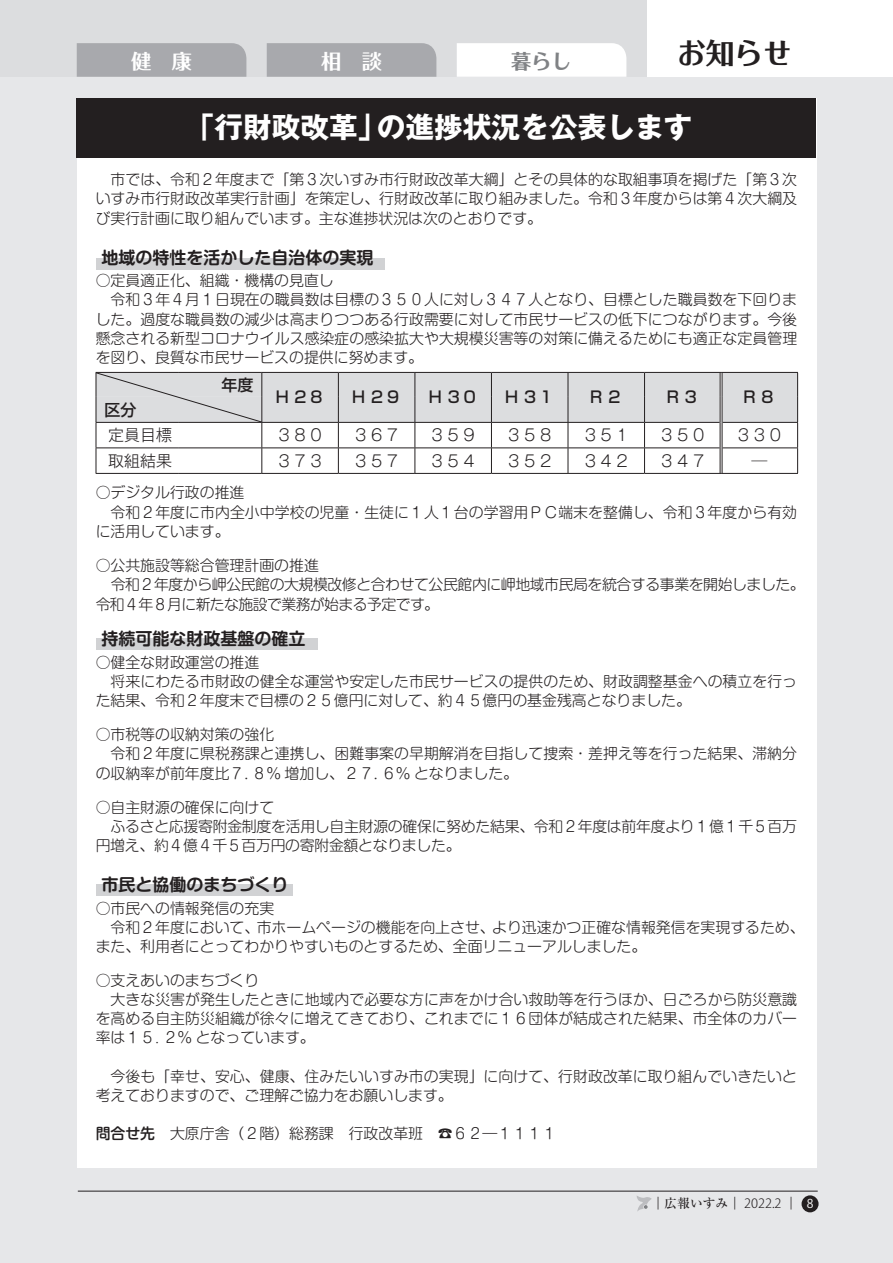
<style>
.page{position:relative;width:893px;height:1263px;background:#fff}
.page>*{position:absolute;margin:0;border:0;box-sizing:border-box;transform-origin:0 0}
.t1{font:700 28.65px "Gothic MB101 Pro";color:#fff}
.t2{font:700 28.65px "Folk Pro";color:#231f20}
.t3{font:700 20.25px "Folk Pro";color:#fff}
.t4{font:700 20.25px "Folk Pro";color:#808285}
.t5{font:700 16.95px "Shin M Go Pro De";color:#231f20}
.t6{font:300 15.9px "Gothic MB101 Pro";color:#231f20}
.t7{font:500 15.9px "Shin Go Pro";color:#231f20}
.t8{font:300 14.85px/19.2px "Shin M Go Pro";color:#231f20}
.t9{font:300 14.85px/19.2px "Shin M Go Pro";letter-spacing:-.03em;color:#231f20}
.t10{font:300 14.85px/19.2px "Shin M Go Pro";letter-spacing:-.02em;color:#231f20}
.t11{font:300 12.75px "Koz Go Pro";color:#231f20}
.t12{font:12.15px "Koz Go Pro";color:#fff}
.s1{font-weight:500}
.s2{font-family:"Ryumin Pr 6 N"}
.s3{font-family:"Ryumin Pr 6 N";font-weight:500}
</style>
<div class="page">
<div style="left:0;top:62px;width:893px;height:1201px;background:#e6e7e9"></div>
<div style="left:0;top:0;width:893px;height:77px;background:#fff"></div>
<div style="left:0;top:0;width:646px;height:77px;background:#dcdddf"></div>
<div style="left:77px;top:43px;width:169px;height:34px;background:#a8a9ad"></div>
<div style="left:457px;top:43px;width:169px;height:34px;background:#fff"></div>
<div style="left:267px;top:43px;width:169px;height:34px;background:#a8a9ad"></div>
<hr style="left:78px;top:1191px;width:740px;height:1px;background:#231f20">
<div style="left:801px;top:1195px;width:18px;height:17px;background:#231f20;border-radius:50%"></div>
<svg style="left:637px;top:1196px;width:15px;height:15px"></svg>
<div style="left:77px;top:98px;width:739px;height:1069px;background:#fff"></div>
<div style="left:77px;top:98px;width:739px;height:59px;background:#231f20"></div>
<div style="left:96px;top:258px;width:288px;height:12px;background:#d1d2d4"></div>
<div style="left:96px;top:638px;width:222px;height:11px;background:#d1d2d4"></div>
<div style="left:96px;top:884px;width:196px;height:12px;background:#d1d2d4"></div>
<div style="left:721px;top:372px;width:77px;height:50px;background:#dcdddf"></div>
<hr style="left:721px;top:372px;width:77px;height:1px;background:#231f20">
<svg style="left:797px;top:373px;width:1px;height:100px"></svg>
<hr style="left:723px;top:422px;width:75px;height:1px;background:#231f20">
<hr style="left:723px;top:448px;width:75px;height:1px;background:#231f20">
<hr style="left:96px;top:473px;width:83px;height:1px;background:#231f20">
<hr style="left:179px;top:473px;width:83px;height:1px;background:#231f20">
<hr style="left:262px;top:473px;width:76px;height:1px;background:#231f20">
<hr style="left:338px;top:473px;width:77px;height:1px;background:#231f20">
<hr style="left:415px;top:473px;width:76px;height:1px;background:#231f20">
<hr style="left:491px;top:473px;width:77px;height:1px;background:#231f20">
<hr style="left:568px;top:473px;width:76px;height:1px;background:#231f20">
<hr style="left:644px;top:473px;width:77px;height:1px;background:#231f20">
<hr style="left:721px;top:473px;width:77px;height:1px;background:#231f20">
<svg style="left:95px;top:372px;width:628px;height:101px"></svg>
<h2 class="t3" style="left:131px;top:44px;width:62px">健　康</h2>
<h2 class="t3" style="left:321px;top:44px;width:62px">相　談</h2>
<h2 class="t4" style="left:511px;top:44px;width:62px">暮らし</h2>
<h1 class="t2" style="left:677px;top:28px;width:116px">お知らせ</h1>
<h1 class="t1" style="left:377px;top:103px;width:317px">の進捗状況を公表します</h1>
<h1 class="t1" style="left:186px;top:103px;width:202px">「行財政改革」</h1>
<p class="t8" style="left:96px;top:168px;width:703px;text-align:justify">　市では、令和２年度まで「第３次いすみ市行財政改革大綱」とその具体的な取組事項を掲げた「第３次いすみ市行財政改革実行計画」を策定し、行財政改革に取り組みました。令和３年度からは第４次大綱及び実行計画に取り組んでいます。主な進捗状況は次のとおりです。</p>
<p class="t5" style="left:101px;top:244px;width:274px">地域の特性を活かした自治体の実現</p>
<p class="t8" style="left:96px;top:269px;width:703px">○定員適正化、組織・機構の見直し<br>　令和３年４月１日現在の職員数は目標の３５０人に対し３４７人となり、目標とした職員数を下回りました。過度な職員数の減少は高まりつつある行政需要に対して市民サービスの低下につながります。今後懸念される新型コロナウイルス感染症の感染拡大や大規模災害等の対策に備えるためにも適正な定員管理を図り、良質な市民サービスの提供に努めます。</p>
<p class="t7" style="left:104px;top:397px;width:33px">区分</p>
<p class="t6" style="left:108px;top:422px;width:65px">定員目標</p>
<p class="t6" style="left:108px;top:447px;width:65px">取組結果</p>
<p class="t7" style="left:221px;top:372px;width:33px">年度</p>
<p class="t7" style="left:276px;top:384px;width:50px">H ２８</p>
<p class="t6" style="left:276px;top:422px;width:49px">３８０</p>
<p class="t6" style="left:276px;top:447px;width:49px">３７３</p>
<p class="t7" style="left:352px;top:384px;width:50px">H ２９</p>
<p class="t6" style="left:353px;top:422px;width:49px">３６７</p>
<p class="t6" style="left:353px;top:447px;width:49px">３５７</p>
<p class="t7" style="left:429px;top:384px;width:50px">H ３０</p>
<p class="t7" style="left:505px;top:384px;width:50px">H ３１</p>
<p class="t6" style="left:429px;top:422px;width:49px">３５９</p>
<p class="t6" style="left:506px;top:422px;width:49px">３５８</p>
<p class="t6" style="left:429px;top:447px;width:49px">３５４</p>
<p class="t6" style="left:506px;top:447px;width:49px">３５２</p>
<p class="t7" style="left:590px;top:384px;width:34px">R２</p>
<p class="t6" style="left:582px;top:422px;width:49px">３５１</p>
<p class="t6" style="left:582px;top:447px;width:49px">３４２</p>
<p class="t7" style="left:667px;top:384px;width:34px">R３</p>
<p class="t6" style="left:659px;top:422px;width:49px">３５０</p>
<p class="t6" style="left:659px;top:447px;width:49px">３４７</p>
<p class="t7" style="left:743px;top:384px;width:34px">R８</p>
<p class="t6" style="left:735px;top:422px;width:49px">３３０</p>
<p class="t6" style="left:751px;top:447px;width:17px">―</p>
<p class="t8" style="left:96px;top:481px;width:703px;line-height:19.6px">○デジタル行政の推進<br>　令和２年度に市内全小中学校の児童・生徒に１人１台の学習用ＰＣ端末を整備し、令和３年度から有効に活用しています。</p>
<p class="t9" style="left:96px;top:554px;width:710px">○公共施設等総合管理計画の推進<br>　令和２年度から岬公民館の大規模改修と合わせて公民館内に岬地域市民局を統合する事業を開始しました。令和４年８月に新たな施設で業務が始まる予定です。</p>
<p class="t5" style="left:101px;top:625px;width:206px">持続可能な財政基盤の確立</p>
<p class="t8" style="left:96px;top:651px;width:703px">○健全な財政運営の推進<br>　将来にわたる市財政の健全な運営や安定した市民サービスの提供のため、財政調整基金への積立を行った結果、令和２年度末で目標の２５億円に対して、約４５億円の基金残高となりました。</p>
<p class="t8" style="left:96px;top:723px;width:703px">○市税等の収納対策の強化<br>　令和２年度に県税務課と連携し、困難事案の早期解消を目指して捜索・差押え等を行った結果、滞納分の収納率が前年度比７．８% 増加し、２７．６% となりました。</p>
<p class="t10" style="left:96px;top:796px;width:703px">○自主財源の確保に向けて<br>　ふるさと応援寄附金制度を活用し自主財源の確保に努めた結果、令和２年度は前年度より１億１千５百万円増え、約４億４千５百万円の寄附金額となりました。</p>
<p class="t5" style="left:101px;top:871px;width:189px">市民と協働のまちづくり</p>
<p class="t8" style="left:96px;top:896px;width:180px">○市民への情報発信の充実</p>
<p class="t8" style="left:492px;top:916px;width:314px">より迅速かつ正確な情報発信を実現するため、</p>
<p class="t8" style="left:257px;top:916px;width:240px">市ホームページの機能を向上させ、</p>
<p class="t8" style="left:96px;top:916px;width:552px">　令和２年度において、<br>また、利用者にとってわかりやすいものとするため、全面リニューアルしました。</p>
<p class="t8" style="left:96px;top:969px;width:703px">○支えあいのまちづくり<br>　大きな災害が発生したときに地域内で必要な方に声をかけ合い救助等を行うほか、日ごろから防災意識を高める自主防災組織が徐々に増えてきており、これまでに１６団体が結成された結果、市全体のカバー率は１５. ２% となっています。</p>
<p class="t8" style="left:96px;top:1064px;width:703px">　今後も「幸せ、安心、健康、住みたいいすみ市の実現」に向けて、行財政改革に取り組んでいきたいと考えておりますので、ご理解ご協力をお願いします。</p>
<p class="t8" style="left:438px;top:1122px;width:121px">︎６２―１１１１</p>
<p class="t8" style="left:96px;top:1122px;width:329px"><span class="s1">問合せ先</span>　大原庁舎（２階）総務課　行政改革班</p>
<p class="t8" style="left:438px;top:1122px;width:8px">☎</p>
<p class="t11" style="left:652px;top:1195px;width:147px"><span class="s2">｜</span><span class="s3">広報いすみ</span><span class="s2">|</span> 2022.2 <span class="s2">|</span></p>
<p class="t12" style="left:807px;top:1196px;width:8px">8</p>
</div>
